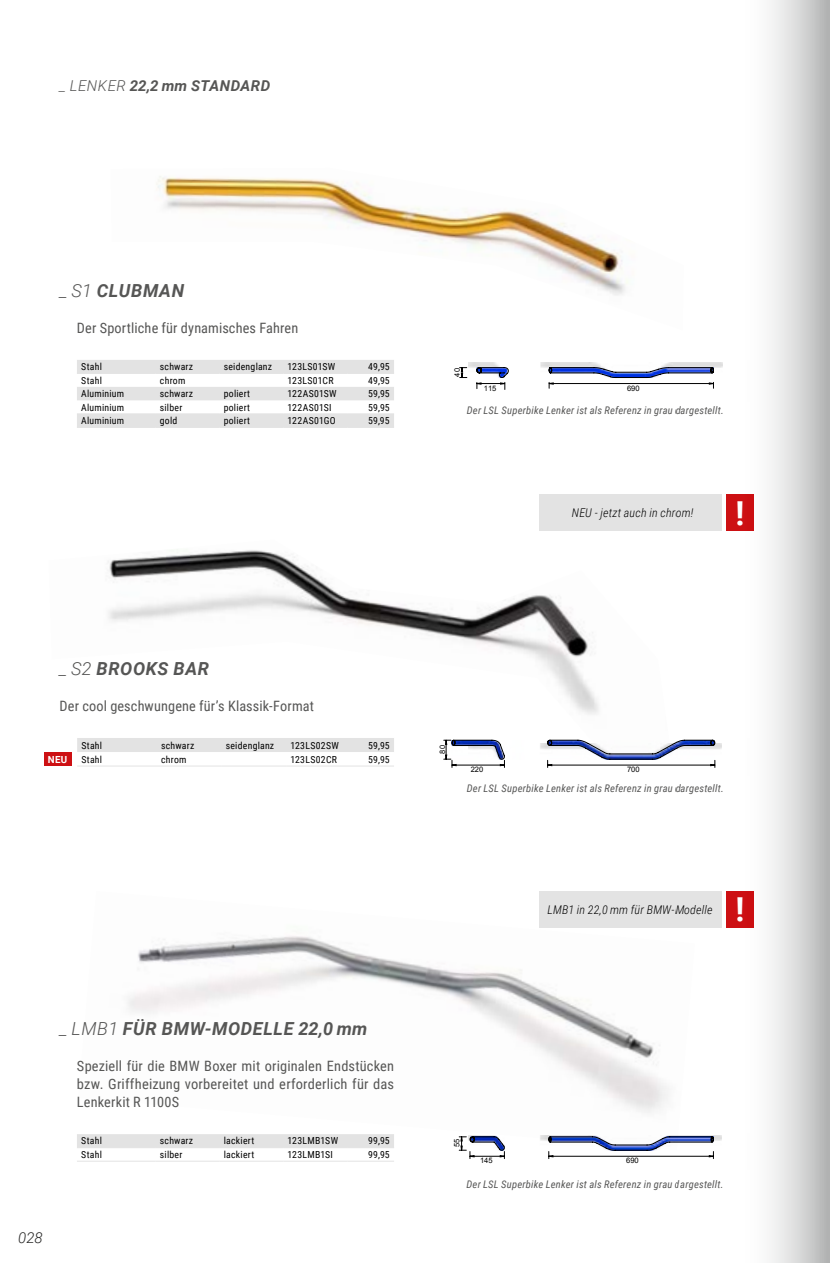
<style>
.page{position:relative;width:830px;height:1263px;background:#fff}
.page>*{position:absolute;margin:0;border:0;box-sizing:border-box;transform-origin:0 0}
.t1{font:700 33px "Roboto";color:#fff}
.t2{font:italic 700 18px "Roboto";letter-spacing:.035em;color:#565655}
.t3{font:italic 700 15px "Roboto";letter-spacing:.03em;color:#565655}
.t4{font:italic 300 15px "Roboto";color:#272726}
.t5{font:14.25px/18px "Roboto Condensed";letter-spacing:.01em;color:#565655;text-align:justify}
.t6{font:italic 300 12px "Roboto Condensed";letter-spacing:.015em;color:#000}
.t7{font:italic 10.5px "Roboto Condensed";letter-spacing:.02em;color:#565655}
.t8{font:9.75px "Roboto Condensed";letter-spacing:.025em;color:#000}
.t9{font:700 9.75px "Roboto";color:#fff}
.t10{font:7.5px "Arial";color:#000}
.s1{font-weight:300}
</style>
<div class="page">
<img style="left:156px;top:176px;width:472px;height:120px">
<img style="left:468px;top:362px;width:208px;height:6px">
<svg style="left:548px;top:367px;width:128px;height:21px"></svg>
<svg style="left:476px;top:367px;width:32px;height:22px"></svg>
<svg style="left:459px;top:367px;width:7px;height:11px"></svg>
<img style="left:49px;top:549px;width:550px;height:204px">
<div style="left:419px;top:739px;width:334px;height:37px;background:#fff"></div>
<svg style="left:443px;top:740px;width:62px;height:27px"></svg>
<svg style="left:547px;top:740px;width:129px;height:27px"></svg>
<img style="left:128px;top:927px;width:548px;height:186px">
<svg style="left:548px;top:1136px;width:128px;height:22px"></svg>
<svg style="left:459px;top:1136px;width:46px;height:22px"></svg>
<svg style="left:77px;top:360px;width:317px;height:67px"></svg>
<hr style="left:77px;top:373px;width:79px;height:1px;background:#e3e3e3">
<hr style="left:156px;top:373px;width:63px;height:1px;background:#e3e3e3">
<hr style="left:219px;top:373px;width:64px;height:1px;background:#e3e3e3">
<hr style="left:283px;top:373px;width:64px;height:1px;background:#e3e3e3">
<hr style="left:77px;top:427px;width:79px;height:1px;background:#e3e3e3">
<hr style="left:156px;top:427px;width:63px;height:1px;background:#e3e3e3">
<hr style="left:219px;top:427px;width:64px;height:1px;background:#e3e3e3">
<hr style="left:283px;top:427px;width:64px;height:1px;background:#e3e3e3">
<hr style="left:347px;top:373px;width:47px;height:1px;background:#e3e3e3">
<hr style="left:347px;top:413px;width:47px;height:1px;background:#e3e3e3">
<hr style="left:347px;top:427px;width:47px;height:1px;background:#e3e3e3">
<hr style="left:77px;top:413px;width:79px;height:1px;background:#e3e3e3">
<hr style="left:156px;top:413px;width:63px;height:1px;background:#e3e3e3">
<hr style="left:219px;top:413px;width:64px;height:1px;background:#e3e3e3">
<hr style="left:283px;top:413px;width:64px;height:1px;background:#e3e3e3">
<div style="left:77px;top:738px;width:317px;height:14px;background:#e3e3e3"></div>
<hr style="left:77px;top:766px;width:80px;height:1px;background:#e3e3e3">
<hr style="left:157px;top:766px;width:64px;height:1px;background:#e3e3e3">
<hr style="left:221px;top:766px;width:65px;height:1px;background:#e3e3e3">
<hr style="left:286px;top:766px;width:65px;height:1px;background:#e3e3e3">
<hr style="left:351px;top:766px;width:43px;height:1px;background:#e3e3e3">
<div style="left:77px;top:1134px;width:317px;height:13px;background:#e3e3e3"></div>
<hr style="left:77px;top:1147px;width:79px;height:1px;background:#e3e3e3">
<hr style="left:156px;top:1147px;width:63px;height:1px;background:#e3e3e3">
<hr style="left:219px;top:1147px;width:64px;height:1px;background:#e3e3e3">
<hr style="left:77px;top:1161px;width:79px;height:1px;background:#e3e3e3">
<hr style="left:156px;top:1161px;width:63px;height:1px;background:#e3e3e3">
<hr style="left:219px;top:1161px;width:64px;height:1px;background:#e3e3e3">
<hr style="left:283px;top:1147px;width:64px;height:1px;background:#e3e3e3">
<hr style="left:283px;top:1161px;width:64px;height:1px;background:#e3e3e3">
<hr style="left:347px;top:1147px;width:47px;height:1px;background:#e3e3e3">
<hr style="left:347px;top:1161px;width:47px;height:1px;background:#e3e3e3">
<div style="left:538px;top:891px;width:183px;height:36px;background:#e3e3e3"></div>
<div style="left:538px;top:495px;width:183px;height:36px;background:#e3e3e3"></div>
<div style="left:44px;top:753px;width:27px;height:13px;background:#cd1013"></div>
<svg style="left:676px;top:0;width:153px;height:1263px"></svg>
<h3 class="t3" style="left:60px;top:75px;width:212px"><span class="s1">_ LENKER</span> 22,2 MM STANDARD</h3>
<h2 class="t2" style="left:60px;top:278px;width:126px"><span class="s1">_ S1</span> CLUBMAN</h2>
<h3 class="t5" style="left:77px;top:318px;width:223px">Der Sportliche für dynamisches Fahren</h3>
<p class="t8" style="left:81px;top:360px;width:22px">Stahl</p>
<p class="t8" style="left:160px;top:360px;width:35px">schwarz</p>
<p class="t8" style="left:224px;top:360px;width:50px">seidenglanz</p>
<p class="t8" style="left:287px;top:360px;width:49px">123LS01SW</p>
<p class="t8" style="left:368px;top:360px;width:23px">49,95</p>
<p class="t8" style="left:81px;top:374px;width:22px">Stahl</p>
<p class="t8" style="left:160px;top:374px;width:27px">chrom</p>
<p class="t8" style="left:287px;top:374px;width:47px">123LS01CR</p>
<p class="t8" style="left:368px;top:374px;width:23px">49,95</p>
<p class="t8" style="left:81px;top:387px;width:44px">Aluminium</p>
<p class="t8" style="left:160px;top:387px;width:35px">schwarz</p>
<p class="t8" style="left:224px;top:387px;width:28px">poliert</p>
<p class="t8" style="left:287px;top:387px;width:51px">122AS01SW</p>
<p class="t8" style="left:368px;top:387px;width:23px">59,95</p>
<p class="t8" style="left:81px;top:400px;width:44px">Aluminium</p>
<p class="t8" style="left:160px;top:400px;width:24px">silber</p>
<p class="t8" style="left:224px;top:400px;width:28px">poliert</p>
<p class="t8" style="left:287px;top:400px;width:46px">122AS01SI</p>
<p class="t8" style="left:368px;top:400px;width:23px">59,95</p>
<p class="t8" style="left:81px;top:414px;width:44px">Aluminium</p>
<p class="t8" style="left:160px;top:414px;width:19px">gold</p>
<p class="t8" style="left:224px;top:414px;width:28px">poliert</p>
<p class="t8" style="left:287px;top:414px;width:50px">122AS01GO</p>
<p class="t8" style="left:368px;top:414px;width:23px">59,95</p>
<p class="t10" style="left:452px;top:377px;width:10px;rotate:-90deg">40</p>
<p class="t10" style="left:483px;top:383px;width:14px">115</p>
<p class="t10" style="left:626px;top:383px;width:14px">690</p>
<p class="t7" style="left:466px;top:403px;width:258px">Der LSL Superbike Lenker ist als Referenz in grau dargestellt.</p>
<p class="t6" style="left:571px;top:505px;width:8px">NEU</p>
<p class="t6" style="left:594px;top:505px;width:100px">- jetzt auch in chrom!</p>
<h1 class="t1" style="left:735px;top:490px;width:10px">!</h1>
<h2 class="t2" style="left:60px;top:656px;width:151px"><span class="s1">_ S2</span> BROOKS BAR</h2>
<h3 class="t5" style="left:60px;top:696px;width:256px">Der cool geschwungene für’s Klassik-Format</h3>
<p class="t9" style="left:48px;top:753px;width:21px">NEU</p>
<p class="t8" style="left:81px;top:739px;width:22px">Stahl</p>
<p class="t8" style="left:161px;top:739px;width:35px">schwarz</p>
<p class="t8" style="left:226px;top:739px;width:50px">seidenglanz</p>
<p class="t8" style="left:290px;top:739px;width:50px">123LS02SW</p>
<p class="t8" style="left:368px;top:739px;width:23px">59,95</p>
<p class="t8" style="left:81px;top:752px;width:22px">Stahl</p>
<p class="t8" style="left:161px;top:752px;width:27px">chrom</p>
<p class="t8" style="left:290px;top:752px;width:48px">123LS02CR</p>
<p class="t8" style="left:368px;top:752px;width:23px">59,95</p>
<h2 class="t2" style="left:60px;top:1016px;width:309px"><span class="s1">_ LMB 1</span> FÜR BMW-MODELLE 22,0 MM</h2>
<h3 class="t5" style="left:77px;top:1056px;width:318px">Speziell für die BMW Boxer mit originalen Endstücken bzw. Griffheizung vorbereitet und erforderlich für das Lenkerkit R 1100S</h3>
<h3 class="t4" style="left:18px;top:1227px;width:26px">028</h3>
<p class="t8" style="left:81px;top:1134px;width:22px">Stahl</p>
<p class="t8" style="left:160px;top:1134px;width:35px">schwarz</p>
<p class="t8" style="left:224px;top:1134px;width:32px">lackiert</p>
<p class="t8" style="left:287px;top:1134px;width:52px">123LMB1SW</p>
<p class="t8" style="left:368px;top:1134px;width:23px">99,95</p>
<p class="t8" style="left:81px;top:1147px;width:22px">Stahl</p>
<p class="t8" style="left:160px;top:1147px;width:24px">silber</p>
<p class="t8" style="left:224px;top:1147px;width:32px">lackiert</p>
<p class="t8" style="left:287px;top:1147px;width:47px">123LMB1SI</p>
<p class="t8" style="left:368px;top:1147px;width:23px">99,95</p>
<p class="t10" style="left:437px;top:754px;width:10px;rotate:-90deg">80</p>
<p class="t10" style="left:470px;top:764px;width:14px">220</p>
<p class="t10" style="left:626px;top:764px;width:14px">700</p>
<p class="t7" style="left:466px;top:781px;width:258px">Der LSL Superbike Lenker ist als Referenz in grau dargestellt.</p>
<p class="t6" style="left:547px;top:901px;width:166px">LMB1 in 22,0 mm für BMW-Modelle</p>
<h1 class="t1" style="left:735px;top:886px;width:10px">!</h1>
<p class="t10" style="left:452px;top:1147px;width:10px;rotate:-90deg">55</p>
<p class="t10" style="left:480px;top:1156px;width:14px">145</p>
<p class="t10" style="left:626px;top:1156px;width:14px">690</p>
<p class="t7" style="left:466px;top:1177px;width:258px">Der LSL Superbike Lenker ist als Referenz in grau dargestellt.</p>
</div>
